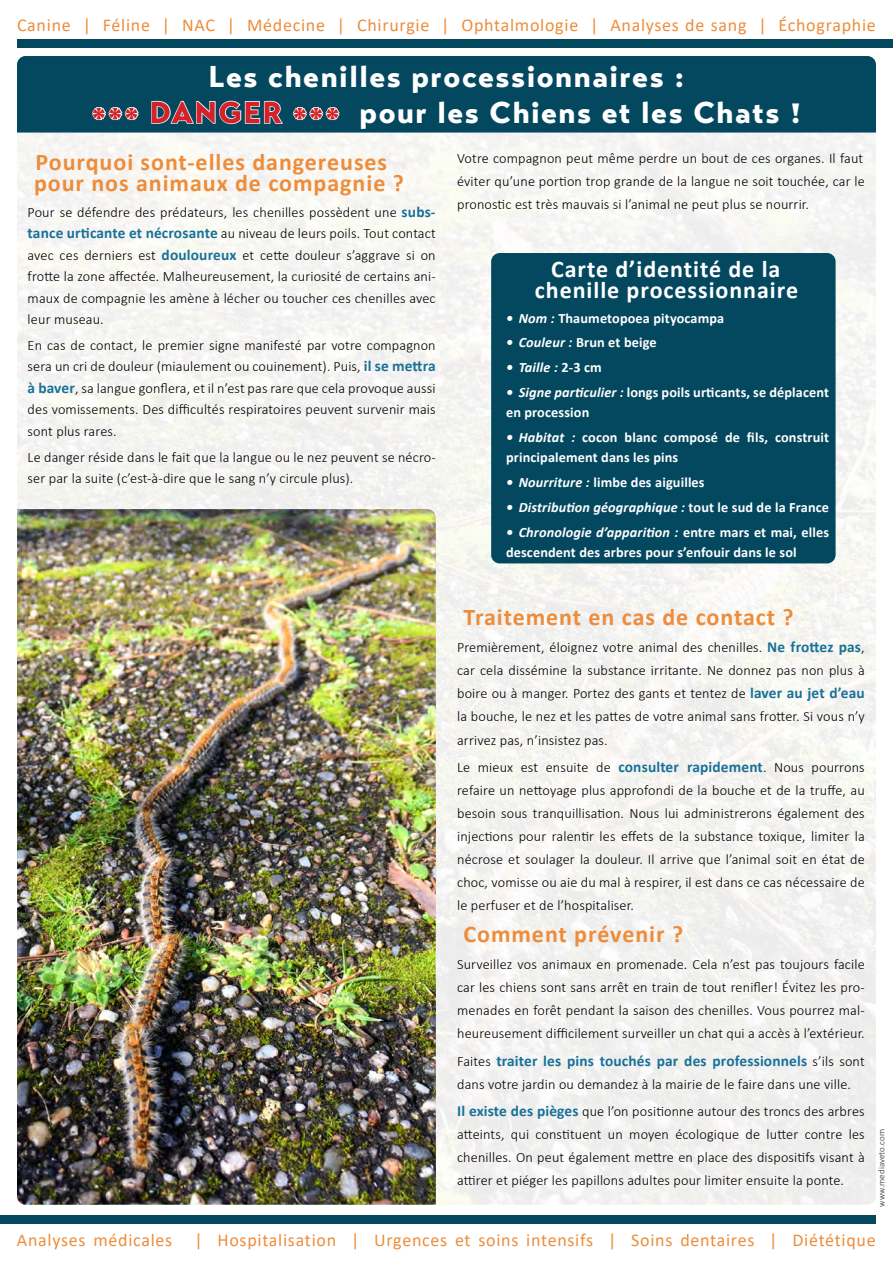
<style>
.page{position:relative;width:893px;height:1263px;background:#fff}
.page>*{position:absolute;margin:0;border:0;box-sizing:border-box;transform-origin:0 0}
.t1{font:900 30px/35.5px "Transat Text";letter-spacing:.05em;color:#fff;text-align:center}
.t2{font:700 24px/21.5px "Calibri";letter-spacing:.04em;color:#ed8d3b}
.t3{font:700 24px/20.4px "Calibri";letter-spacing:.04em;color:#fff;text-align:center}
.t4{font:18px "Calibri";letter-spacing:.04em;color:#ed8d3b}
.t5{font:700 15.3px "Calibri";letter-spacing:.01em;color:#187197}
.t6{font:300 14.25px/23.1px "Calibri";letter-spacing:.01em;color:#000;text-align:justify}
.t7{font:700 14.25px/20.4px "Calibri";letter-spacing:.01em;color:#fff}
.t8{font:italic 700 14.25px "Calibri";letter-spacing:.01em;color:#fff}
.t9{font:300 9px "Calibri";letter-spacing:.01em;color:#25282a}
.s1{font-weight:700;font-size:15.3px;color:#187197}
.s2{font-style:italic}
.s3{font-style:normal}
.s4{font-weight:300;font-size:14.25px;color:#000}
</style>
<div class="page">
<div style="left:0;top:1215px;width:876px;height:9px;background:#04485f"></div>
<div style="left:17px;top:39px;width:876px;height:9px;background:#04485f"></div>
<img style="left:17px;top:133px;width:859px;height:1072px">
<div style="left:491px;top:253px;width:345px;height:310px;background:#04485f;border-radius:9px"></div>
<div style="left:17px;top:56px;width:859px;height:77px;background:#04485f"></div>
<img style="left:17px;top:509px;width:419px;height:696px">
<p class="t4" style="left:17px;top:12px;width:860px">Canine | Féline | NAC | Médecine | Chirurgie | Ophtalmologie | Analyses de sang | Échographie</p>
<h1 class="t1" style="left:92px;top:59px;width:711px">Les chenilles processionnaires :<br>*** DANGER *** pour les Chiens et les Chats !</h1>
<h2 class="t2" style="left:34px;top:151px;width:371px">Pourquoi sont-elles dangereuses pour nos animaux de compagnie ?</h2>
<p class="t6" style="left:28px;top:201px;width:410px;line-height:21.5px">Pour se défendre des prédateurs, les chenilles possèdent une <span class="s1">subs&shy;tance urticante et nécrosante</span> au niveau de leurs poils. Tout contact avec ces derniers est <span class="s1">douloureux</span> et cette douleur s’aggrave si on frotte la zone affectée. Malheureusement, la curiosité de certains ani&shy;maux de compagnie les amène à lécher ou toucher ces chenilles avec leur museau.</p>
<p class="t6" style="left:28px;top:334px;width:410px;line-height:21.5px">En cas de contact, le premier signe manifesté par votre compagnon sera un cri de douleur (miaulement ou couinement). Puis, <span class="s1">il se mettra à baver</span>, sa langue gonflera, et il n’est pas rare que cela provoque aussi des vomissements. Des difficultés respiratoires peuvent survenir mais sont plus rares.</p>
<p class="t6" style="left:28px;top:446px;width:410px;line-height:21.5px">Le danger réside dans le fait que la langue ou le nez peuvent se nécro&shy;ser par la suite (c’est-à-dire que le sang n’y circule plus).</p>
<p class="t6" style="left:457px;top:146px;width:409px">Votre compagnon peut même perdre un bout de ces organes. Il faut éviter qu’une portion trop grande de la langue ne soit touchée, car le pronostic est très mauvais si l’animal ne peut plus se nourrir.</p>
<h2 class="t3" style="left:535px;top:259px;width:265px">Carte d’identité de la chenille processionnaire</h2>
<p class="t7" style="left:506px;top:307px;width:220px"><span class="s2">• Nom :</span> Thaumetopoea pityocampa</p>
<p class="t7" style="left:506px;top:332px;width:152px"><span class="s2">• Couleur :</span> Brun et beige</p>
<p class="t8" style="left:506px;top:357px;width:97px">• Taille : <span class="s3">2-3 cm</span></p>
<p class="t7" style="left:506px;top:382px;width:325px"><span class="s2">• Signe particulier :</span> longs poils urticants, se déplacent en procession</p>
<p class="t7" style="left:506px;top:427px;width:325px"><span class="s2">• Habitat :</span> cocon blanc composé de fils, construit principalement dans les pins</p>
<p class="t7" style="left:506px;top:472px;width:200px"><span class="s2">• Nourriture :</span> limbe des aiguilles</p>
<p class="t8" style="left:506px;top:497px;width:325px">• Distribution géographique : <span class="s3">tout le sud de la France</span></p>
<p class="t7" style="left:506px;top:521px;width:325px"><span class="s2">• Chronologie d’apparition :</span> entre mars et mai, elles descendent des arbres pour s’enfouir dans le sol</p>
<h2 class="t2" style="left:463px;top:606px;width:332px">Traitement en cas de contact ?</h2>
<p class="t6" style="left:457px;top:636px;width:409px">Premièrement, éloignez votre animal des chenilles. <span class="s1">Ne frottez pas</span>, car cela dissémine la substance irritante. Ne donnez pas non plus à boire ou à manger. Portez des gants et tentez de <span class="s1">laver au jet d’eau </span>la bouche, le nez et les pattes de votre animal sans frotter. Si vous n’y arrivez pas, n’insistez pas.</p>
<p class="t6" style="left:457px;top:755px;width:409px">Le mieux est ensuite de <span class="s1">consulter rapidement</span>. Nous pourrons refaire un nettoyage plus approfondi de la bouche et de la truffe, au besoin sous tranquillisation. Nous lui administrerons également des injections pour ralentir les effets de la substance toxique, limiter la nécrose et soulager la douleur. Il arrive que l’animal soit en état de choc, vomisse ou aie du mal à respirer, il est dans ce cas nécessaire de le perfuser et de l’hospitaliser.</p>
<h2 class="t2" style="left:463px;top:923px;width:221px">Comment prévenir ?</h2>
<p class="t6" style="left:457px;top:953px;width:409px">Surveillez vos animaux en promenade. Cela n’est pas toujours facile car les chiens sont sans arrêt en train de tout renifler! Évitez les pro&shy;menades en forêt pendant la saison des chenilles. Vous pourrez mal&shy;heureusement difficilement surveiller un chat qui a accès à l’extérieur.</p>
<p class="t5" style="left:457px;top:1050px;width:409px"><span class="s4">Faites</span> traiter les pins touchés par des professionnels <span class="s4">s’ils sont</span></p>
<p class="t6" style="left:457px;top:1070px;width:409px;line-height:27.3px">dans votre jardin ou demandez à la mairie de le faire dans une ville.<br><span class="s1">Il existe des pièges</span> que l’on positionne autour des troncs des arbres</p>
<p class="t6" style="left:457px;top:1122px;width:409px">atteints, qui constituent un moyen écologique de lutter contre les chenilles. On peut également mettre en place des dispositifs visant à attirer et piéger les papillons adultes pour limiter ensuite la ponte.</p>
<p class="t9" style="left:876px;top:1207px;width:79px;rotate:-90deg">www.mediaveto.com</p>
<p class="t4" style="left:17px;top:1227px;width:860px">Analyses médicales | Hospitalisation | Urgences et soins intensifs | Soins dentaires | Diététique</p>
</div>
